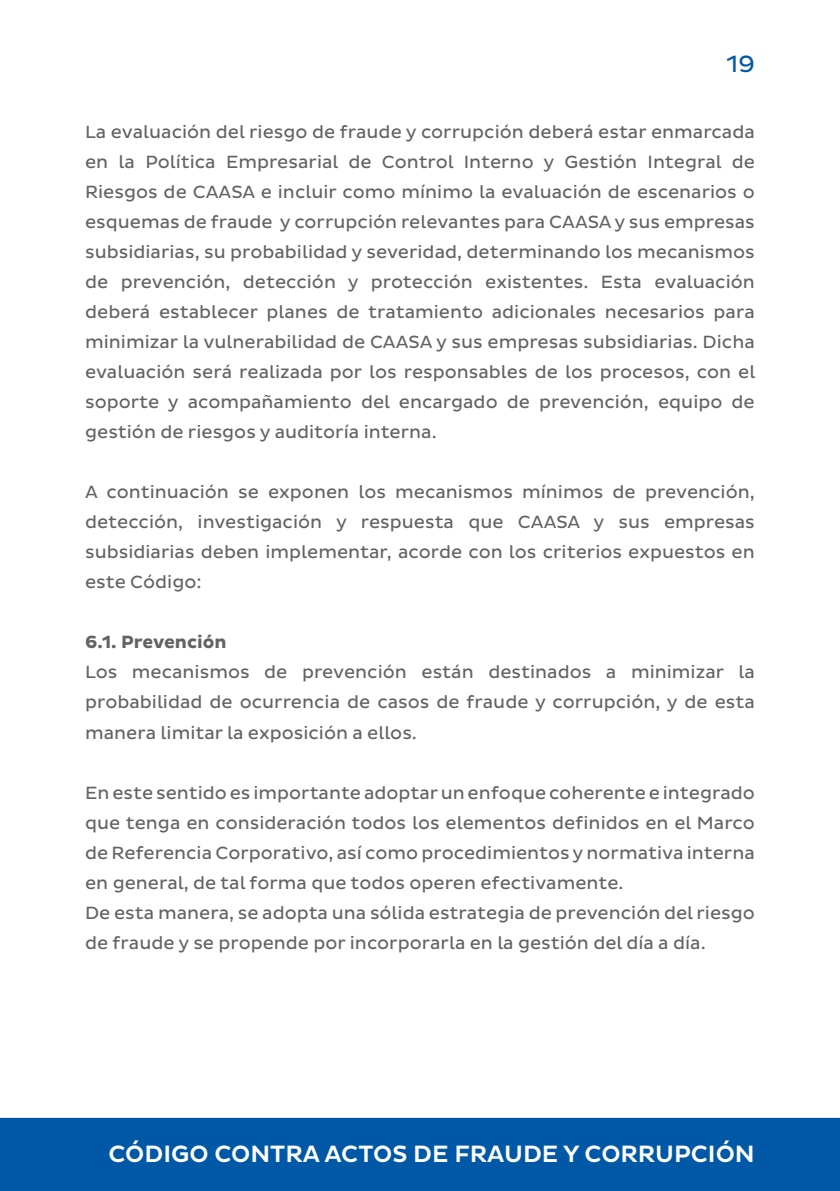
<style>
.page{position:relative;width:840px;height:1191px;background:#fff}
.page>*{position:absolute;margin:0;border:0;box-sizing:border-box;transform-origin:0 0}
.t1{font:500 24px "Pluto Sans";color:#fff}
.t2{font:24px "Pluto Sans";color:#0158a6}
.t3{font:18px/30px "Pluto Sans";color:#636366;text-align:justify}
.t4{font:700 18px "Pluto Sans";color:#636366}
</style>
<div class="page">
<div style="left:0;top:1117px;width:839px;height:74px;background:#0158a6"></div>
<p class="t2" style="left:726px;top:50px;width:30px">19</p>
<p class="t3" style="left:85px;top:117px;width:671px">La evaluación del riesgo de fraude y corrupción deberá estar enmarcada en la Política Empresarial de Control Interno y Gestión Integral de Riesgos de CAASA e incluir como mínimo la evaluación de escenarios o esquemas de fraude y corrupción relevantes para CAASA y sus empresas subsidiarias, su probabilidad y severidad, determinando los mecanismos de prevención, detección y protección existentes. Esta evaluación deberá establecer planes de tratamiento adicionales necesarios para minimizar la vulnerabilidad de CAASA y sus empresas subsidiarias. Dicha evaluación será realizada por los responsables de los procesos, con el soporte y acompañamiento del encargado de prevención, equipo de gestión de riesgos y auditoría interna.</p>
<p class="t3" style="left:85px;top:477px;width:671px">A continuación se exponen los mecanismos mínimos de prevención, detección, investigación y respuesta que CAASA y sus empresas subsidiarias deben implementar, acorde con los criterios expuestos en este Código:</p>
<p class="t4" style="left:85px;top:632px;width:143px">6.1. Prevención</p>
<p class="t3" style="left:85px;top:657px;width:670px">Los mecanismos de prevención están destinados a minimizar la probabilidad de ocurrencia de casos de fraude y corrupción, y de esta manera limitar la exposición a ellos.</p>
<p class="t3" style="left:85px;top:777px;width:671px">En este sentido es importante adoptar un enfoque coherente e integrado que tenga en consideración todos los elementos definidos en el Marco de Referencia Corporativo, así como procedimientos y normativa interna en general, de tal forma que todos operen efectivamente.</p>
<p class="t3" style="left:85px;top:897px;width:670px">De esta manera, se adopta una sólida estrategia de prevención del riesgo de fraude y se propende por incorporarla en la gestión del día a día.</p>
<h1 class="t1" style="left:108px;top:1140px;width:647px">CÓDIGO CONTRA ACTOS DE FRAUDE Y CORRUPCIÓN</h1>
</div>
